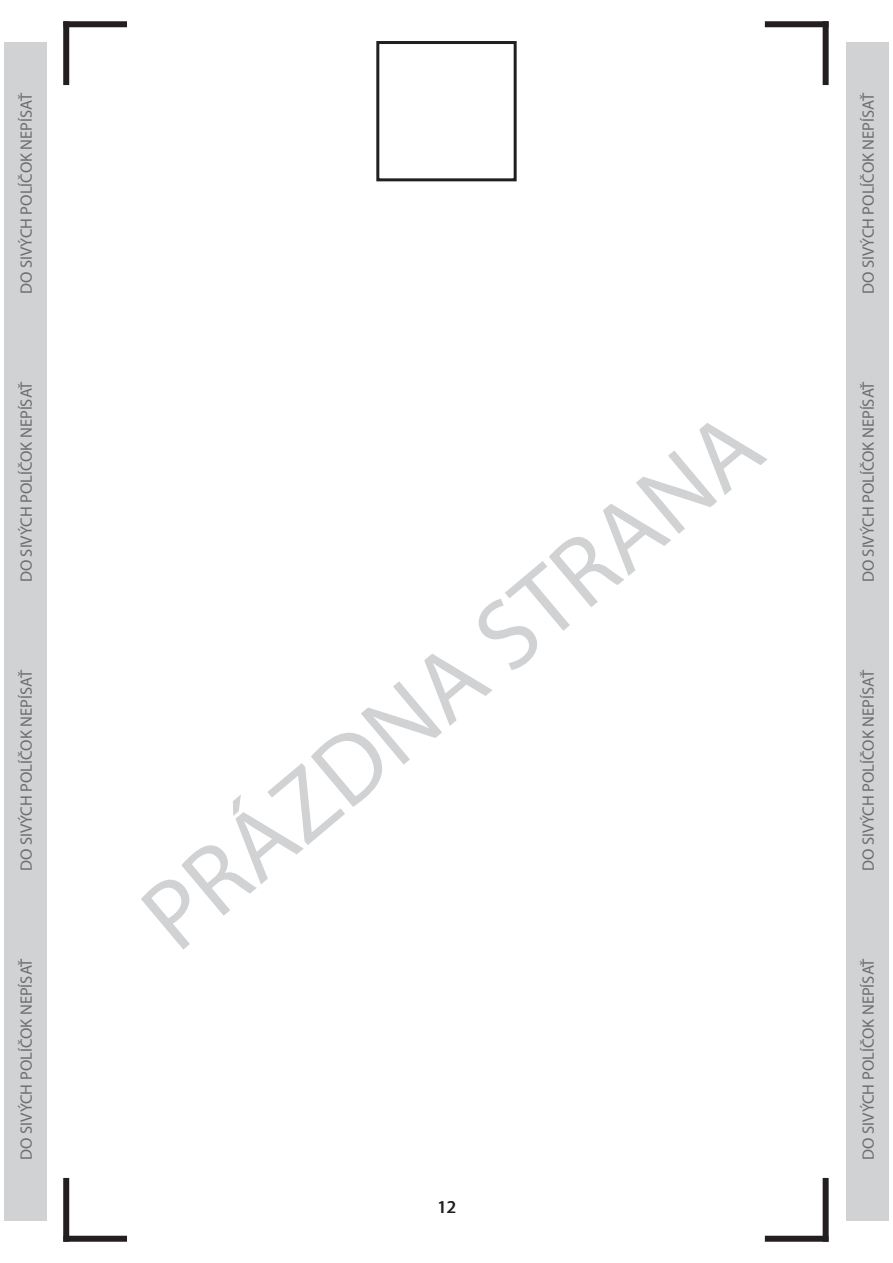
<style>
.page{position:relative;width:893px;height:1263px;background:#fff}
.page>*{position:absolute;margin:0;border:0;box-sizing:border-box;transform-origin:0 0}
.t1{font:99px "Myriad Pro";color:#d1d2d4}
.t2{font:18px "Myriad Pro";color:#231f20}
.t3{font:16.5px "Myriad Pro";color:#6c6d70}
</style>
<div class="page">
<div style="left:63px;top:21px;width:64px;height:6px;background:#231f20"></div>
<div style="left:63px;top:21px;width:6px;height:64px;background:#231f20"></div>
<div style="left:765px;top:21px;width:63px;height:6px;background:#231f20"></div>
<div style="left:823px;top:21px;width:6px;height:64px;background:#231f20"></div>
<div style="left:63px;top:1236px;width:64px;height:6px;background:#231f20"></div>
<div style="left:63px;top:1178px;width:6px;height:64px;background:#231f20"></div>
<div style="left:765px;top:1236px;width:63px;height:6px;background:#231f20"></div>
<div style="left:823px;top:1178px;width:6px;height:64px;background:#231f20"></div>
<div style="left:4px;top:43px;width:43px;height:1167px;background:#d1d2d4"></div>
<div style="left:846px;top:43px;width:43px;height:1167px;background:#d1d2d4"></div>
<div style="left:376px;top:41px;width:141px;height:140px;border:3px solid #231f20"></div>
<p class="t3" style="left:16px;top:294px;width:203px;rotate:-90deg">DO SIVÝCH POLÍČOK NEPÍSAŤ</p>
<p class="t3" style="left:16px;top:582px;width:203px;rotate:-90deg">DO SIVÝCH POLÍČOK NEPÍSAŤ</p>
<p class="t3" style="left:16px;top:871px;width:203px;rotate:-90deg">DO SIVÝCH POLÍČOK NEPÍSAŤ</p>
<p class="t3" style="left:16px;top:1159px;width:203px;rotate:-90deg">DO SIVÝCH POLÍČOK NEPÍSAŤ</p>
<h1 class="t1" style="left:117px;top:882px;width:774px;rotate:-40deg">PRÁZDNA STRANA</h1>
<p class="t2" style="left:437px;top:1195px;width:20px">12</p>
<p class="t3" style="left:858px;top:294px;width:203px;rotate:-90deg">DO SIVÝCH POLÍČOK NEPÍSAŤ</p>
<p class="t3" style="left:858px;top:582px;width:203px;rotate:-90deg">DO SIVÝCH POLÍČOK NEPÍSAŤ</p>
<p class="t3" style="left:858px;top:871px;width:203px;rotate:-90deg">DO SIVÝCH POLÍČOK NEPÍSAŤ</p>
<p class="t3" style="left:858px;top:1159px;width:203px;rotate:-90deg">DO SIVÝCH POLÍČOK NEPÍSAŤ</p>
</div>
